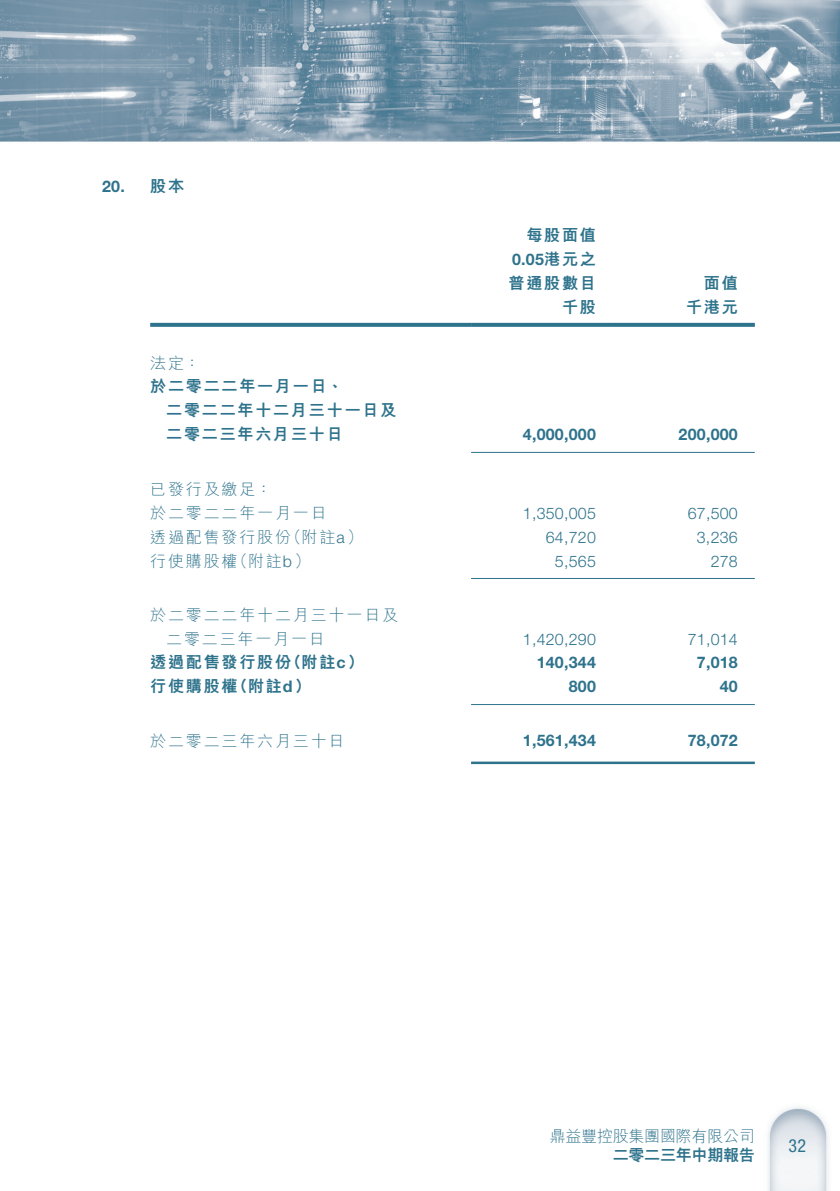
<style>
.page{position:relative;width:840px;height:1191px;background:#fff}
.page>*{position:absolute;margin:0;border:0;box-sizing:border-box;transform-origin:0 0}
.t1{font:condensed 18px "Helvetica Neue LT Std";color:#2e738c}
.t2{font:300 16px "M Hei HK";letter-spacing:.115em;color:#2e738c}
.t3{font:800 16px/24px "M Hei HK";letter-spacing:.115em;color:#2e738c}
.t4{font:700 16px "Helvetica Neue LT Std";letter-spacing:.015em;color:#2e738c}
.t5{font:300 16px "Helvetica Neue LT Std";letter-spacing:.015em;color:#2e738c}
.t6{font:300 16px "M Hei HK";letter-spacing:-.015em;color:#2e738c}
.t7{font:800 16px "M Hei HK";letter-spacing:-.015em;color:#2e738c}
.s1{font-family:"Helvetica Neue LT Std"}
.s2{font-family:"Helvetica Neue LT Std";font-weight:700}
.s3{font-family:"M Hei HK";font-weight:800}
</style>
<div class="page">
<img style="left:0;top:0;width:839px;height:1191px">
<svg style="left:150px;top:323px;width:321px;height:4px"></svg>
<svg style="left:471px;top:323px;width:141px;height:4px"></svg>
<svg style="left:612px;top:323px;width:142px;height:4px"></svg>
<hr style="left:471px;top:452px;width:141px;height:1px;background:#2e738c">
<hr style="left:612px;top:452px;width:142px;height:1px;background:#2e738c">
<hr style="left:471px;top:578px;width:141px;height:1px;background:#2e738c">
<hr style="left:612px;top:578px;width:142px;height:1px;background:#2e738c">
<hr style="left:471px;top:704px;width:141px;height:1px;background:#2e738c">
<hr style="left:612px;top:704px;width:142px;height:1px;background:#2e738c">
<hr style="left:471px;top:761px;width:141px;height:3px;background:#2e738c">
<hr style="left:612px;top:761px;width:142px;height:3px;background:#2e738c">
<p class="t4" style="left:102px;top:176px;width:24px">20.</p>
<p class="t3" style="left:150px;top:174px;width:35px">股本</p>
<p class="t2" style="left:150px;top:355px;width:52px">法定：</p>
<p class="t3" style="left:166px;top:373px;width:231px;text-indent:-16px">於二零二二年一月一日、<br>二零二二年十二月三十一日及</p>
<p class="t3" style="left:166px;top:421px;width:178px">二零二三年六月三十日</p>
<p class="t2" style="left:150px;top:481px;width:123px">已發行及繳足：</p>
<p class="t2" style="left:150px;top:505px;width:178px">於二零二二年一月一日</p>
<p class="t2" style="left:285px;top:529px;width:79px">（附註<span class="s1">a</span>(</p>
<p class="t2" style="left:150px;top:529px;width:142px">透過配售發行股份</p>
<p class="t2" style="left:232px;top:553px;width:80px">（附註<span class="s1">b</span>(</p>
<p class="t2" style="left:150px;top:553px;width:89px">行使購股權</p>
<p class="t2" style="left:150px;top:607px;width:249px">於二零二二年十二月三十一日及</p>
<p class="t2" style="left:166px;top:631px;width:160px">二零二三年一月一日</p>
<p class="t3" style="left:285px;top:649px;width:80px">（附註<span class="s2">c</span>(</p>
<p class="t3" style="left:150px;top:649px;width:142px">透過配售發行股份</p>
<p class="t3" style="left:232px;top:673px;width:81px">（附註<span class="s2">d</span>(</p>
<p class="t3" style="left:150px;top:673px;width:89px">行使購股權</p>
<p class="t2" style="left:150px;top:733px;width:196px">於二零二三年六月三十日</p>
<p class="t3" style="left:526px;top:223px;width:71px">每股面值</p>
<p class="t4" style="left:512px;top:250px;width:85px">0.05<span class="s3">港元之</span></p>
<p class="t3" style="left:508px;top:271px;width:89px">普通股數目</p>
<p class="t3" style="left:703px;top:271px;width:35px">面值</p>
<p class="t3" style="left:561px;top:295px;width:35px">千股</p>
<p class="t3" style="left:685px;top:295px;width:53px">千港元</p>
<p class="t4" style="left:522px;top:424px;width:74px">4,000,000</p>
<p class="t4" style="left:678px;top:424px;width:61px">200,000</p>
<p class="t5" style="left:522px;top:503px;width:74px">1,350,005</p>
<p class="t5" style="left:687px;top:503px;width:52px">67,500</p>
<p class="t5" style="left:545px;top:527px;width:52px">64,720</p>
<p class="t5" style="left:696px;top:527px;width:42px">3,236</p>
<p class="t5" style="left:554px;top:551px;width:42px">5,565</p>
<p class="t5" style="left:710px;top:551px;width:29px">278</p>
<p class="t5" style="left:522px;top:629px;width:74px">1,420,290</p>
<p class="t5" style="left:687px;top:629px;width:52px">71,014</p>
<p class="t4" style="left:536px;top:652px;width:61px">140,344</p>
<p class="t4" style="left:696px;top:652px;width:42px">7,018</p>
<p class="t4" style="left:568px;top:676px;width:29px">800</p>
<p class="t4" style="left:719px;top:676px;width:20px">40</p>
<p class="t4" style="left:522px;top:730px;width:74px">1,561,434</p>
<p class="t4" style="left:687px;top:730px;width:52px">78,072</p>
<p class="t6" style="left:549px;top:1127px;width:206px">鼎益豐控股集團國際有限公司</p>
<p class="t7" style="left:612px;top:1147px;width:143px">二零二三年中期報告</p>
<p class="t1" style="left:788px;top:1135px;width:19px">32</p>
</div>
